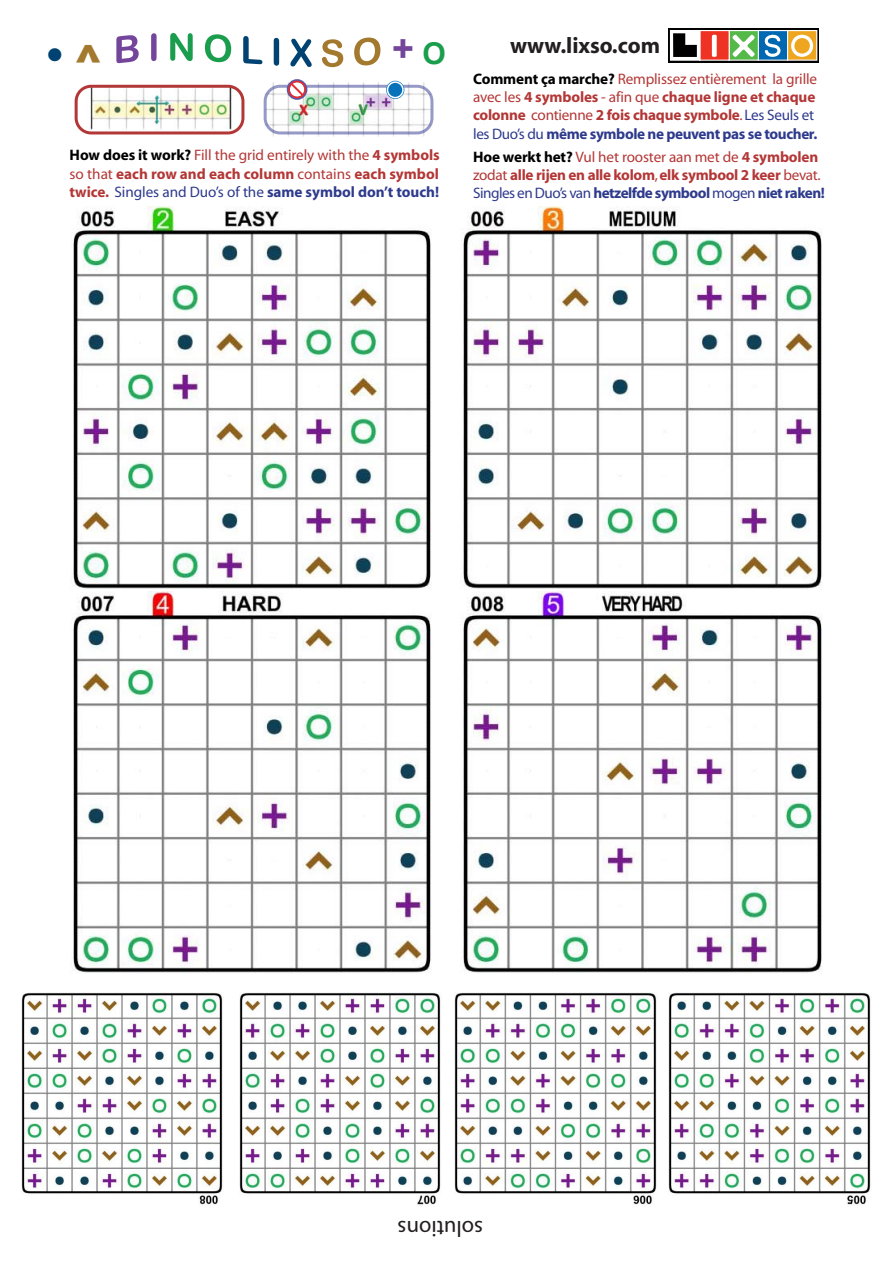
<style>
.page{position:relative;width:893px;height:1263px;background:#fff}
.page>*{position:absolute;margin:0;border:0;box-sizing:border-box;transform-origin:0 0}
.t1{font:900 45px "Arial";color:#a3792d}
.t2{font:37.5px "Arial Rounded MT Bold";color:#74469b}
.t3{font:700 22.5px "Myriad";color:#231f20}
.t4{font:22.5px "Myriad";color:#231f20}
.t5{font:700 15.15px/18.3px "Myriad";letter-spacing:-.02em;color:#b33736}
.t6{font:15.15px/18.3px "Myriad";letter-spacing:-.01em;color:#b33736}
.s1{font-family:"Arial";font-weight:700;font-size:30px;color:#1a9e4e}
.s2{color:#000}
.s3{font-weight:400}
.s4{font-weight:400;color:#2e3a8c}
.s5{color:#2e3a8c}
.s6{font-weight:700;color:#000}
.s7{font-weight:700}
.s8{font-weight:700;color:#2e3a8c}
</style>
<div class="page">
<img style="left:73px;top:206px;width:358px;height:383px">
<img style="left:463px;top:206px;width:359px;height:383px">
<img style="left:73px;top:591px;width:358px;height:382px">
<img style="left:463px;top:591px;width:359px;height:382px">
<img style="left:668px;top:992px;width:203px;height:213px">
<img style="left:454px;top:992px;width:203px;height:213px">
<img style="left:239px;top:992px;width:202px;height:213px">
<img style="left:21px;top:992px;width:202px;height:213px">
<svg style="left:668px;top:28px;width:151px;height:34px"></svg>
<div style="left:787px;top:31px;width:30px;height:29px;background:#eea520"></div>
<div style="left:787px;top:30px;width:30px;height:31px;border:1px solid #fff"></div>
<div style="left:758px;top:31px;width:30px;height:29px;background:#0067b1"></div>
<div style="left:758px;top:30px;width:30px;height:31px;border:1px solid #fff"></div>
<div style="left:729px;top:31px;width:29px;height:29px;background:#54b948"></div>
<div style="left:728px;top:30px;width:31px;height:31px;border:1px solid #fff"></div>
<div style="left:700px;top:31px;width:29px;height:29px;background:#ee3224"></div>
<div style="left:699px;top:30px;width:31px;height:31px;border:1px solid #fff"></div>
<div style="left:670px;top:31px;width:30px;height:29px;background:#fff"></div>
<div style="left:670px;top:30px;width:30px;height:31px;border:1px solid #fff"></div>
<svg style="left:791px;top:35px;width:22px;height:22px"></svg>
<svg style="left:765px;top:34px;width:15px;height:23px"></svg>
<svg style="left:732px;top:35px;width:23px;height:22px"></svg>
<svg style="left:711px;top:35px;width:6px;height:22px"></svg>
<svg style="left:673px;top:33px;width:24px;height:24px"></svg>
<img style="left:82px;top:89px;width:152px;height:41px">
<div style="left:75px;top:85px;width:169px;height:49px;border:3px solid #b33736;border-radius:15px"></div>
<img style="left:264px;top:83px;width:169px;height:53px">
<div style="left:264px;top:85px;width:169px;height:49px;border:3px solid #2e358e;border-radius:15px"></div>
<svg style="left:386px;top:81px;width:18px;height:18px"></svg>
<div style="left:387px;top:81px;width:17px;height:17px;border:2px solid #fff;border-radius:50%"></div>
<div style="left:287px;top:79px;width:20px;height:21px;border:3px solid #5a58a4;border-radius:50%"></div>
<svg style="left:287px;top:79px;width:20px;height:20px"></svg>
<svg style="left:116px;top:35px;width:23px;height:28px"></svg>
<svg style="left:151px;top:33px;width:6px;height:28px"></svg>
<svg style="left:170px;top:33px;width:23px;height:28px"></svg>
<svg style="left:205px;top:34px;width:26px;height:28px"></svg>
<svg style="left:243px;top:36px;width:19px;height:28px"></svg>
<svg style="left:274px;top:38px;width:5px;height:28px"></svg>
<svg style="left:290px;top:39px;width:22px;height:28px"></svg>
<svg style="left:322px;top:39px;width:21px;height:28px"></svg>
<svg style="left:354px;top:37px;width:26px;height:29px"></svg>
<h1 class="t1" style="left:46px;top:29px;width:58px"><sup>●</sup> ^</h1>
<h2 class="t2" style="left:392px;top:27px;width:55px">+ <span class="s1">O</span></h2>
<p class="t5" style="left:70px;top:147px;width:372px;text-align:justify"><span class="s2">How does it work?</span> <span class="s3">Fill the grid entirely with the</span> 4 symbols <span class="s3">so that</span> each row and each column <span class="s3">contains</span> each symbol twice. <span class="s4">Singles and Duo’s of the</span> <span class="s5">same symbol don’t touch!</span></p>
<h3 class="t3" style="left:510px;top:33px;width:151px">www.lixso.com</h3>
<p class="t6" style="left:473px;top:70px;width:346px"><span class="s6">Comment ça marche?</span> Remplissez entièrement la grille avec les <span class="s7">4 symboles</span> - afin que <span class="s7">chaque ligne et chaque colonne</span> contienne <span class="s7">2 fois chaque symbole</span>. <span class="s5">Les Seuls et les Duo’s du</span> <span class="s8">même symbole ne peuvent pas se toucher.</span></p>
<p class="t5" style="left:473px;top:148px;width:353px"><span class="s2">Hoe werkt het?</span> <span class="s3">Vul het rooster aan met de</span> 4 symbolen <span class="s3">zodat</span> alle rijen en alle kolom<span class="s3">,</span> elk symbool 2 keer <span class="s3">bevat.<br></span><span class="s4">Singles en Duo’s van</span> <span class="s5">hetzelfde symbool</span> <span class="s4">mogen</span> <span class="s5">niet raken!</span></p>
<h3 class="t4" style="left:483px;top:1240px;width:87px;rotate:-180deg">solutions</h3>
</div>
